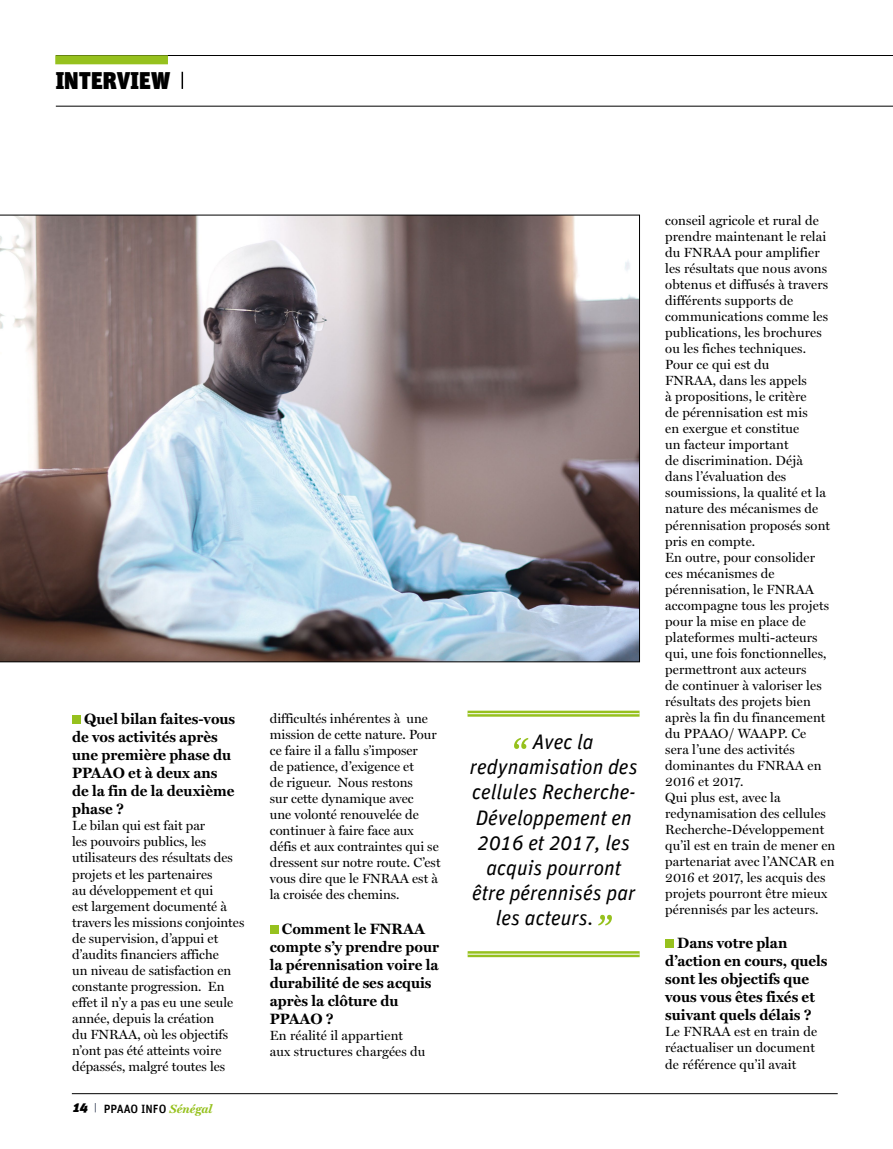
<style>
.page{position:relative;width:893px;height:1149px;background:#fff}
.page>*{position:absolute;margin:0;border:0;box-sizing:border-box;transform-origin:0 0}
.t1{font:24px "Unit Ultra TF";color:#000}
.t2{font:21px "Unit Regular Italic TF";color:#000}
.t3{font:700 15px/18px "Miller Text";color:#000}
.t4{font:13.35px/16px "Miller Display";letter-spacing:.01em;color:#000}
.t5{font:12px "Unit Medium TF";color:#000}
.s1{font-family:"Unit";font-weight:900;font-style:italic;font-size:13.5px}
.s2{font-family:"Miller Text";font-weight:700;font-style:italic;color:#96c11e}
</style>
<div class="page">
<hr style="left:72px;top:1092px;width:766px;height:1px;background:#000">
<div style="left:72px;top:715px;width:9px;height:9px;background:#96c11e"></div>
<div style="left:270px;top:924px;width:9px;height:9px;background:#96c11e"></div>
<div style="left:665px;top:939px;width:9px;height:9px;background:#96c11e"></div>
<svg style="left:182px;top:72px;width:1px;height:17px"></svg>
<hr style="left:56px;top:55px;width:836px;height:1px;background:#000">
<hr style="left:56px;top:106px;width:836px;height:1px;background:#000">
<div style="left:55px;top:55px;width:113px;height:9px;background:#96c11e"></div>
<svg style="left:514px;top:738px;width:14px;height:10px"></svg>
<svg style="left:598px;top:914px;width:14px;height:11px"></svg>
<svg style="left:468px;top:710px;width:171px;height:6px"></svg>
<hr style="left:468px;top:713px;width:171px;height:1px;background:#fff">
<svg style="left:468px;top:951px;width:172px;height:5px"></svg>
<hr style="left:468px;top:953px;width:172px;height:1px;background:#fff">
<img style="left:0;top:215px;width:640px;height:446px">
<h1 class="t1" style="left:56px;top:69px;width:116px">INTERVIEW</h1>
<p class="t3" style="left:72px;top:709px;width:165px;text-indent:12px">Quel bilan faites-vous de vos activités après une première phase du<br>PPAAO et à deux ans de la fin de la deuxième phase ?</p>
<p class="t4" style="left:72px;top:817px;width:174px">Le bilan qui est fait par<br>les pouvoirs publics, les utilisateurs des résultats des projets et les partenaires<br>au développement et qui<br>est largement documenté à travers les missions conjointes de supervision, d’appui et d’audits financiers affiche<br>un niveau de satisfaction en constante progression. En effet il n’y a pas eu une seule année, depuis la création<br>du FNRAA, où les objectifs n’ont pas été atteints voire dépassés, malgré toutes les</p>
<p class="t5" style="left:73px;top:1102px;width:140px"><span class="s1">14</span> PPAAO INFO <span class="s2">Sénégal</span></p>
<p class="t4" style="left:270px;top:710px;width:172px">difficultés inhérentes à une mission de cette nature. Pour ce faire il a fallu s’imposer<br>de patience, d’exigence et<br>de rigueur. Nous restons<br>sur cette dynamique avec<br>une volonté renouvelée de continuer à faire face aux défis et aux contraintes qui se dressent sur notre route. C’est vous dire que le FNRAA est à la croisée des chemins.</p>
<p class="t3" style="left:270px;top:919px;width:171px;text-indent:12px">Comment le FNRAA compte s’y prendre pour la pérennisation voire la durabilité de ses acquis après la clôture du<br>PPAAO ?</p>
<p class="t4" style="left:270px;top:1026px;width:157px">En réalité il appartient aux structures chargées du</p>
<h2 class="t2" style="left:533px;top:730px;width:62px">Avec la</h2>
<h2 class="t2" style="left:470px;top:755px;width:169px">redynamisation des</h2>
<h2 class="t2" style="left:472px;top:780px;width:165px">cellules Recherche-</h2>
<h2 class="t2" style="left:476px;top:805px;width:158px">Développement en</h2>
<h2 class="t2" style="left:477px;top:830px;width:154px">2016 et 2017, les</h2>
<h2 class="t2" style="left:486px;top:856px;width:136px">acquis pourront</h2>
<h2 class="t2" style="left:472px;top:881px;width:165px">être pérennisés par</h2>
<h2 class="t2" style="left:496px;top:906px;width:99px">les acteurs.</h2>
<p class="t4" style="left:665px;top:212px;width:172px">conseil agricole et rural de prendre maintenant le relai du FNRAA pour amplifier les résultats que nous avons obtenus et diffusés à travers différents supports de communications comme les publications, les brochures ou les fiches techniques.<br>Pour ce qui est du<br>FNRAA, dans les appels<br>à propositions, le critère<br>de pérennisation est mis<br>en exergue et constitue<br>un facteur important<br>de discrimination. Déjà<br>dans l’évaluation des soumissions, la qualité et la nature des mécanismes de pérennisation proposés sont pris en compte.<br>En outre, pour consolider ces mécanismes de pérennisation, le FNRAA accompagne tous les projets pour la mise en place de plateformes multi-acteurs qui, une fois fonctionnelles, permettront aux acteurs<br>de continuer à valoriser les résultats des projets bien après la fin du financement du PPAAO/ WAAPP. Ce<br>sera l’une des activités dominantes du FNRAA en<br>2016 et 2017.<br>Qui plus est, avec la redynamisation des cellules<br>Recherche-Développement qu’il est en train de mener en partenariat avec l’ANCAR en<br>2016 et 2017, les acquis des projets pourront être mieux pérennisés par les acteurs.</p>
<p class="t3" style="left:665px;top:933px;width:164px;text-indent:12px">Dans votre plan d’action en cours, quels sont les objectifs que vous vous êtes fixés et suivant quels délais ?</p>
<p class="t4" style="left:665px;top:1023px;width:154px">Le FNRAA est en train de réactualiser un document de référence qu’il avait</p>
</div>
